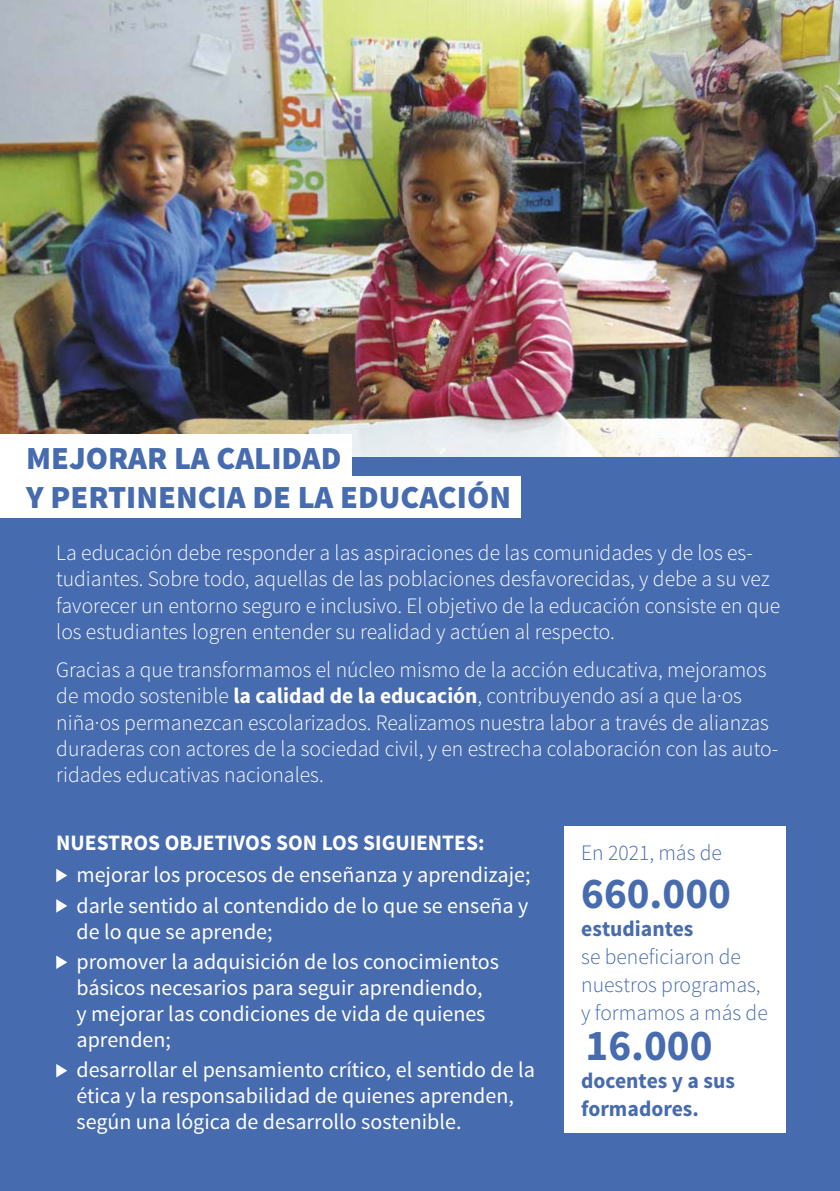
<style>
.page{position:relative;width:840px;height:1191px;background:#fff}
.page>*{position:absolute;margin:0;border:0;box-sizing:border-box;transform-origin:0 0}
.t1{font:700 44px "Source Sans Pro";color:#466baf}
.t2{font:900 32.2px/38.8px "Source Sans Pro";color:#466baf}
.t3{font:300 22px/26.4px "Source Sans Pro";color:#fff}
.t4{font:22px/26px "Source Sans Pro";color:#fff}
.t5{font:300 22px/28px "Source Sans Pro";color:#466baf}
.t6{font:700 22px/28px "Source Sans Pro";color:#466baf}
.t7{font:700 22px "Source Sans Pro";color:#fff}
.s1{font-weight:700}
</style>
<div class="page">
<div style="left:0;top:449px;width:839px;height:696px;background:#466baf"></div>
<div style="left:0;top:1128px;width:839px;height:63px;background:#466baf"></div>
<img style="left:0;top:0;width:839px;height:456px">
<div style="left:0;top:434px;width:351px;height:42px;background:#fff"></div>
<div style="left:0;top:476px;width:520px;height:41px;background:#fff"></div>
<div style="left:564px;top:826px;width:221px;height:307px;background:#fff"></div>
<svg style="left:56px;top:869px;width:11px;height:13px"></svg>
<svg style="left:56px;top:899px;width:11px;height:13px"></svg>
<svg style="left:56px;top:955px;width:11px;height:14px"></svg>
<svg style="left:56px;top:1064px;width:11px;height:13px"></svg>
<h2 class="t2" style="left:26px;top:440px;width:486px">MEJORAR LA CALIDAD<br>Y PERTINENCIA DE LA EDUCACIÓN</h2>
<p class="t3" style="left:56px;top:539px;width:725px">La educación debe responder a las aspiraciones de las comunidades y de los es&shy;tudiantes. Sobre todo, aquellas de las poblaciones desfavorecidas, y debe a su vez favorecer un entorno seguro e inclusivo. El objetivo de la educación consiste en que los estudiantes logren entender su realidad y actúen al respecto.</p>
<p class="t3" style="left:56px;top:656px;width:723px">Gracias a que transformamos el núcleo mismo de la acción educativa, mejoramos de modo sostenible <span class="s1">la calidad de la educación</span>, contribuyendo así a que la·os niña·os permanezcan escolarizados. Realizamos nuestra labor a través de alianzas duraderas con actores de la sociedad civil, y en estrecha colaboración con las auto&shy;ridades educativas nacionales.</p>
<p class="t7" style="left:56px;top:828px;width:429px">NUESTROS OBJETIVOS SON LOS SIGUIENTES:</p>
<p class="t4" style="left:76px;top:860px;width:455px;line-height:30.4px">mejorar los procesos de enseñanza y aprendizaje; darle sentido al contendido de lo que se enseña y</p>
<p class="t4" style="left:76px;top:916px;width:424px;line-height:30.4px">de lo que se aprende;<br>promover la adquisición de los conocimientos</p>
<p class="t4" style="left:76px;top:975px;width:410px">básicos necesarios para seguir aprendiendo, y mejorar las condiciones de vida de quienes aprenden;</p>
<p class="t4" style="left:76px;top:1057px;width:460px">desarrollar el pensamiento crítico, el sentido de la ética y la responsabilidad de quienes aprenden, según una lógica de desarrollo sostenible.</p>
<p class="t5" style="left:581px;top:839px;width:142px">En 2021, más de</p>
<h1 class="t1" style="left:581px;top:865px;width:151px">660.000</h1>
<p class="t6" style="left:581px;top:915px;width:114px">estudiantes</p>
<p class="t5" style="left:581px;top:942px;width:188px">se beneficiaron de nuestros programas, y formamos a más de</p>
<h1 class="t1" style="left:585px;top:1017px;width:128px">16.000</h1>
<p class="t6" style="left:581px;top:1067px;width:155px">docentes y a sus formadores.</p>
</div>
